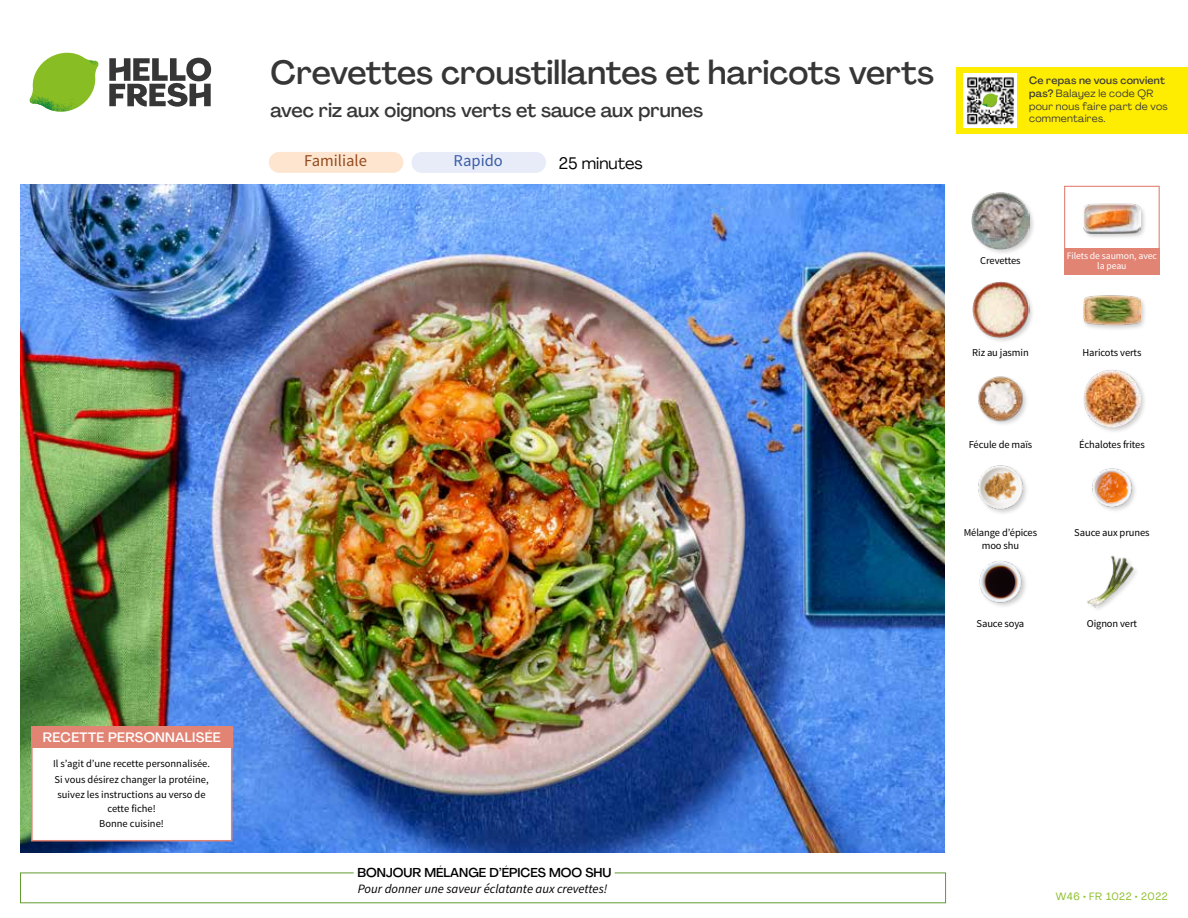
<style>
.page{position:relative;width:1188px;height:918px;background:#fff}
.page>*{position:absolute;margin:0;border:0;box-sizing:border-box;transform-origin:0 0}
.t1{font:500 33px "Agrandir";letter-spacing:-.005em;color:#373636}
.t2{font:500 19.5px "Agrandir";color:#373636}
.t3{font:16.5px "Source Sans Pro";color:#944a1e}
.t4{font:16.5px "Agrandir";color:#000}
.t5{font:16.5px "Source Sans Pro";color:#3a5ba7}
.t6{font:500 13.5px "Agrandir";letter-spacing:.02em;color:#fff}
.t7{font:italic 12.75px "Source Sans Pro";color:#000}
.t8{font:500 12.75px "Agrandir";color:#000}
.t9{font:10.5px/15.6px "Source Sans Pro";letter-spacing:-.01em;color:#000;text-align:center}
.t10{font:10.5px/12.8px "Agrandir";letter-spacing:.02em;color:#3c3c3b}
.t11{font:10.5px "Agrandir";letter-spacing:.05em;color:#89bd24}
.t12{font:9.75px/10.5px "Source Sans Pro";letter-spacing:-.01em;color:#fff;text-align:center}
.s1{font-weight:500}
</style>
<div class="page">
<svg style="left:109px;top:57px;width:102px;height:50px"></svg>
<svg style="left:34px;top:53px;width:62px;height:40px"></svg>
<img style="left:67px;top:53px;width:32px;height:26px">
<img style="left:33px;top:75px;width:59px;height:11px">
<img style="left:29px;top:79px;width:61px;height:33px">
<img style="left:65px;top:86px;width:27px;height:25px">
<img style="left:21px;top:184px;width:924px;height:668px">
<div style="left:411px;top:152px;width:135px;height:21px;background:#e7ecf8;border-radius:10px"></div>
<div style="left:269px;top:152px;width:134px;height:21px;background:#fde5cf;border-radius:10px"></div>
<img style="left:1087px;top:555px;width:49px;height:54px">
<img style="left:979px;top:560px;width:47px;height:46px">
<img style="left:1092px;top:468px;width:43px;height:43px">
<img style="left:978px;top:465px;width:49px;height:48px">
<div style="left:1082px;top:369px;width:65px;height:65px;background:#000;opacity:.2"></div>
<img style="left:1083px;top:370px;width:58px;height:57px">
<img style="left:978px;top:376px;width:49px;height:48px">
<div style="left:1082px;top:294px;width:65px;height:38px;background:#000;opacity:.2"></div>
<img style="left:1083px;top:294px;width:58px;height:38px">
<div style="left:972px;top:281px;width:63px;height:63px;background:#000;opacity:.2"></div>
<img style="left:972px;top:281px;width:57px;height:57px">
<div style="left:1082px;top:203px;width:65px;height:36px;background:#000;opacity:.2"></div>
<img style="left:1083px;top:203px;width:58px;height:36px">
<div style="left:971px;top:191px;width:65px;height:65px;background:#000;opacity:.2"></div>
<img style="left:972px;top:192px;width:57px;height:57px">
<div style="left:1064px;top:186px;width:96px;height:72px;border:1px solid #e28474"></div>
<div style="left:1064px;top:248px;width:96px;height:27px;background:#e28474"></div>
<div style="left:31px;top:726px;width:201px;height:115px;background:#fff;border:2px solid #e28474"></div>
<div style="left:31px;top:726px;width:202px;height:22px;background:#e28474"></div>
<div style="left:956px;top:67px;width:232px;height:67px;background:#ffed00"></div>
<img style="left:964px;top:74px;width:52px;height:54px">
<svg style="left:982px;top:93px;width:16px;height:14px"></svg>
<p class="t6" style="left:43px;top:729px;width:179px">RECETTE PERSONNALISÉE</p>
<p class="t9" style="left:53px;top:756px;width:158px;text-align:left">Il s’agit d’une recette personnalisée.<br>Si vous désirez changer la protéine, suivez les instructions au verso de</p>
<p class="t9" style="left:99px;top:801px;width:66px">cette fiche!<br>Bonne cuisine!</p>
<h1 class="t1" style="left:271px;top:52px;width:665px">Crevettes croustillantes et haricots verts</h1>
<h2 class="t2" style="left:271px;top:98px;width:434px">avec riz aux oignons verts et sauce aux prunes</h2>
<h3 class="t3" style="left:304px;top:151px;width:64px">Familiale</h3>
<h3 class="t4" style="left:559px;top:153px;width:86px">25 minutes</h3>
<h3 class="t5" style="left:454px;top:151px;width:51px">Rapido</h3>
<p class="t10" style="left:1029px;top:74px;width:140px"><span class="s1">Ce repas ne vous convient pas?</span> Balayez le code QR pour nous faire part de vos commentaires.</p>
<p class="t9" style="left:980px;top:253px;width:42px">Crevettes</p>
<p class="t9" style="left:972px;top:345px;width:58px">Riz au jasmin</p>
<p class="t12" style="left:1067px;top:250px;width:92px">Filets de saumon, avec la peau</p>
<p class="t9" style="left:1082px;top:345px;width:61px">Haricots verts</p>
<p class="t9" style="left:969px;top:437px;width:65px">Fécule de maïs</p>
<p class="t9" style="left:1079px;top:437px;width:67px">Échalotes frites</p>
<p class="t9" style="left:964px;top:526px;width:75px;line-height:13.5px">Mélange d’épices moo shu</p>
<p class="t9" style="left:1074px;top:525px;width:77px">Sauce aux prunes</p>
<p class="t9" style="left:977px;top:616px;width:49px">Sauce soya</p>
<p class="t9" style="left:1087px;top:616px;width:52px">Oignon vert</p>
<p class="t8" style="left:357px;top:864px;width:256px">BONJOUR MÉLANGE D’ÉPICES MOO SHU</p>
<p class="t7" style="left:358px;top:880px;width:251px">Pour donner une saveur éclatante aux crevettes!</p>
<p class="t11" style="left:1056px;top:890px;width:114px">W46 • FR 1022 • 2022</p>
</div>
